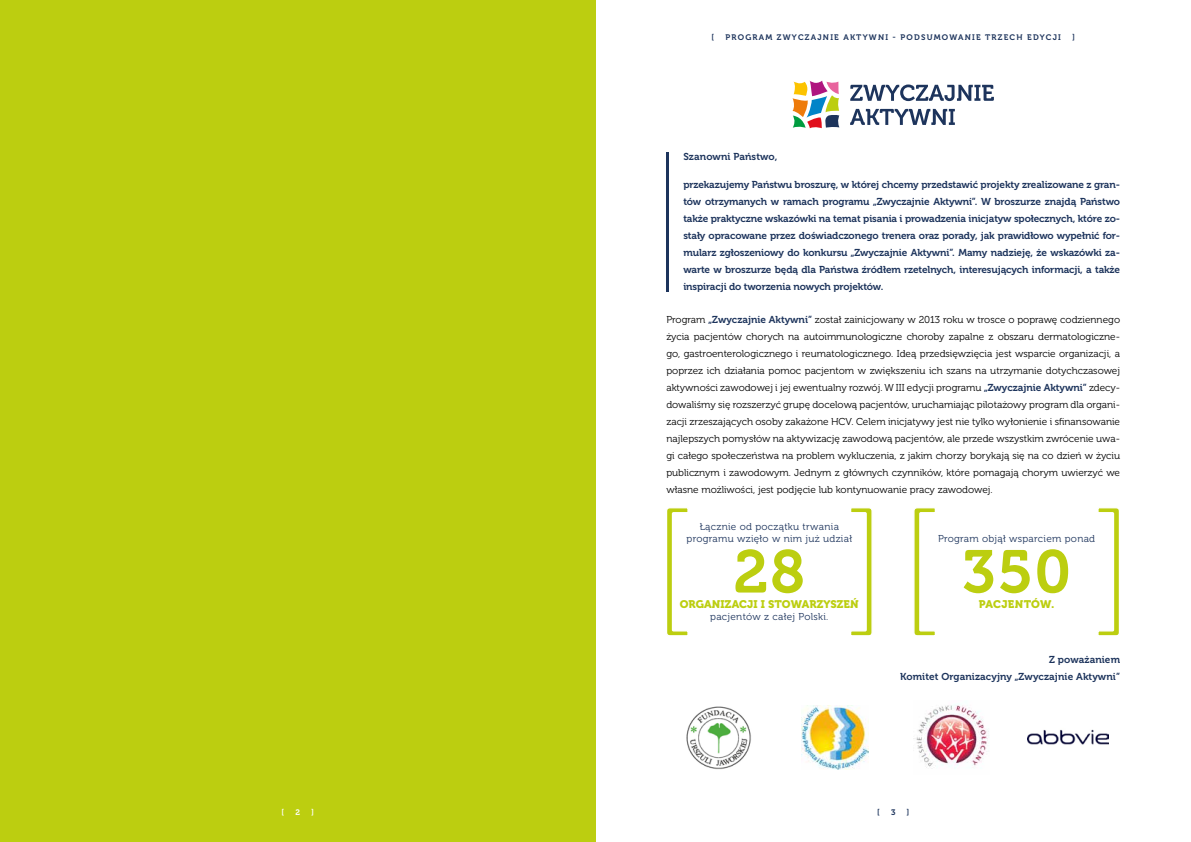
<style>
.page{position:relative;width:1191px;height:842px;background:#fff}
.page>*{position:absolute;margin:0;border:0;box-sizing:border-box;transform-origin:0 0}
.t1{font:60px "Museo 700";color:#bcce10}
.t2{font:11px "Museo 900";letter-spacing:.01em;color:#bcce10}
.t3{font:10px/17px "Museo 300";color:#000;text-align:justify}
.t4{font:10px/17px "Museo 700";color:#1d345c;text-align:justify}
.t5{font:10px/12px "Museo 300";letter-spacing:.03em;color:#1d345c;text-align:center}
.t6{font:8px "Museo 700";letter-spacing:.15em;color:#1d345c}
.t7{font:8px "Museo 700";color:#fff}
.s1{font-family:"Museo 700";color:#1d345c}
</style>
<div class="page">
<div style="left:0;top:0;width:595px;height:842px;background:#bcce10"></div>
<svg style="left:667px;top:508px;width:21px;height:128px"></svg>
<svg style="left:851px;top:508px;width:21px;height:128px"></svg>
<svg style="left:914px;top:508px;width:21px;height:128px"></svg>
<svg style="left:1098px;top:508px;width:21px;height:128px"></svg>
<hr style="left:666px;top:152px;width:3px;height:139px;background:#1d345c">
<svg style="left:850px;top:85px;width:144px;height:16px"></svg>
<svg style="left:850px;top:109px;width:105px;height:16px"></svg>
<svg style="left:792px;top:81px;width:47px;height:47px"></svg>
<img style="left:1027px;top:729px;width:81px;height:16px">
<img style="left:686px;top:706px;width:65px;height:64px">
<img style="left:802px;top:705px;width:66px;height:65px">
<img style="left:913px;top:704px;width:76px;height:65px">
<p class="t7" style="left:281px;top:808px;width:4px">[</p>
<p class="t7" style="left:295px;top:808px;width:6px">2</p>
<p class="t7" style="left:311px;top:808px;width:4px">]</p>
<p class="t6" style="left:711px;top:33px;width:4px">[</p>
<p class="t6" style="left:725px;top:33px;width:337px">PROGRAM ZWYCZAJNIE AKTYWNI - PODSUMOWANIE TRZECH EDYCJI</p>
<p class="t6" style="left:1072px;top:33px;width:4px">]</p>
<p class="t4" style="left:683px;top:148px;width:95px">Szanowni Państwo,</p>
<p class="t4" style="left:683px;top:176px;width:438px">przekazujemy Państwu broszurę, w której chcemy przedstawić projekty zrealizowane z gran&shy;tów otrzymanych w ramach programu „Zwyczajnie Aktywni”. W broszurze znajdą Państwo także praktyczne wskazówki na temat pisania i prowadzenia inicjatyw społecznych, które zo&shy;stały opracowane przez doświadczonego trenera oraz porady, jak prawidłowo wypełnić for&shy;mularz zgłoszeniowy do konkursu „Zwyczajnie Aktywni”. Mamy nadzieję, że wskazówki za&shy;warte w broszurze będą dla Państwa źródłem rzetelnych, interesujących informacji, a także inspiracji do tworzenia nowych projektów.</p>
<p class="t3" style="left:666px;top:311px;width:455px">Program <span class="s1">„Zwyczajnie Aktywni”</span> został zainicjowany w 2013 roku w trosce o poprawę codziennego życia pacjentów chorych na autoimmunologiczne choroby zapalne z obszaru dermatologiczne&shy;go, gastroenterologicznego i reumatologicznego. Ideą przedsięwzięcia jest wsparcie organizacji, a poprzez ich działania pomoc pacjentom w zwiększeniu ich szans na utrzymanie dotychczasowej aktywności zawodowej i jej ewentualny rozwój. W III edycji programu <span class="s1">„Zwyczajnie Aktywni”</span> zdecy&shy;dowaliśmy się rozszerzyć grupę docelową pacjentów, uruchamiając pilotażowy program dla organi&shy;zacji zrzeszających osoby zakażone HCV. Celem inicjatywy jest nie tylko wyłonienie i sfinansowanie najlepszych pomysłów na aktywizację zawodową pacjentów, ale przede wszystkim zwrócenie uwa&shy;gi całego społeczeństwa na problem wykluczenia, z jakim chorzy borykają się na co dzień w życiu publicznym i zawodowym. Jednym z głównych czynników, które pomagają chorym uwierzyć we własne możliwości, jest podjęcie lub kontynuowanie pracy zawodowej.</p>
<p class="t5" style="left:686px;top:520px;width:167px">Łącznie od początku trwania programu wzięło w nim już udział</p>
<h1 class="t1" style="left:733px;top:538px;width:73px">28</h1>
<p class="t2" style="left:680px;top:597px;width:181px">ORGANIZACJI I STOWARZYSZEŃ</p>
<p class="t5" style="left:710px;top:610px;width:120px">pacjentów z całej Polski.</p>
<p class="t5" style="left:938px;top:532px;width:159px">Program objął wsparciem ponad</p>
<h1 class="t1" style="left:962px;top:538px;width:110px">350</h1>
<p class="t2" style="left:978px;top:597px;width:77px">PACJENTÓW.</p>
<p class="t4" style="left:900px;top:651px;width:221px;text-align:right">Z poważaniem<br>Komitet Organizacyjny „Zwyczajnie Aktywni”</p>
<p class="t6" style="left:877px;top:808px;width:4px">[</p>
<p class="t6" style="left:891px;top:808px;width:6px">3</p>
<p class="t6" style="left:906px;top:808px;width:4px">]</p>
</div>
